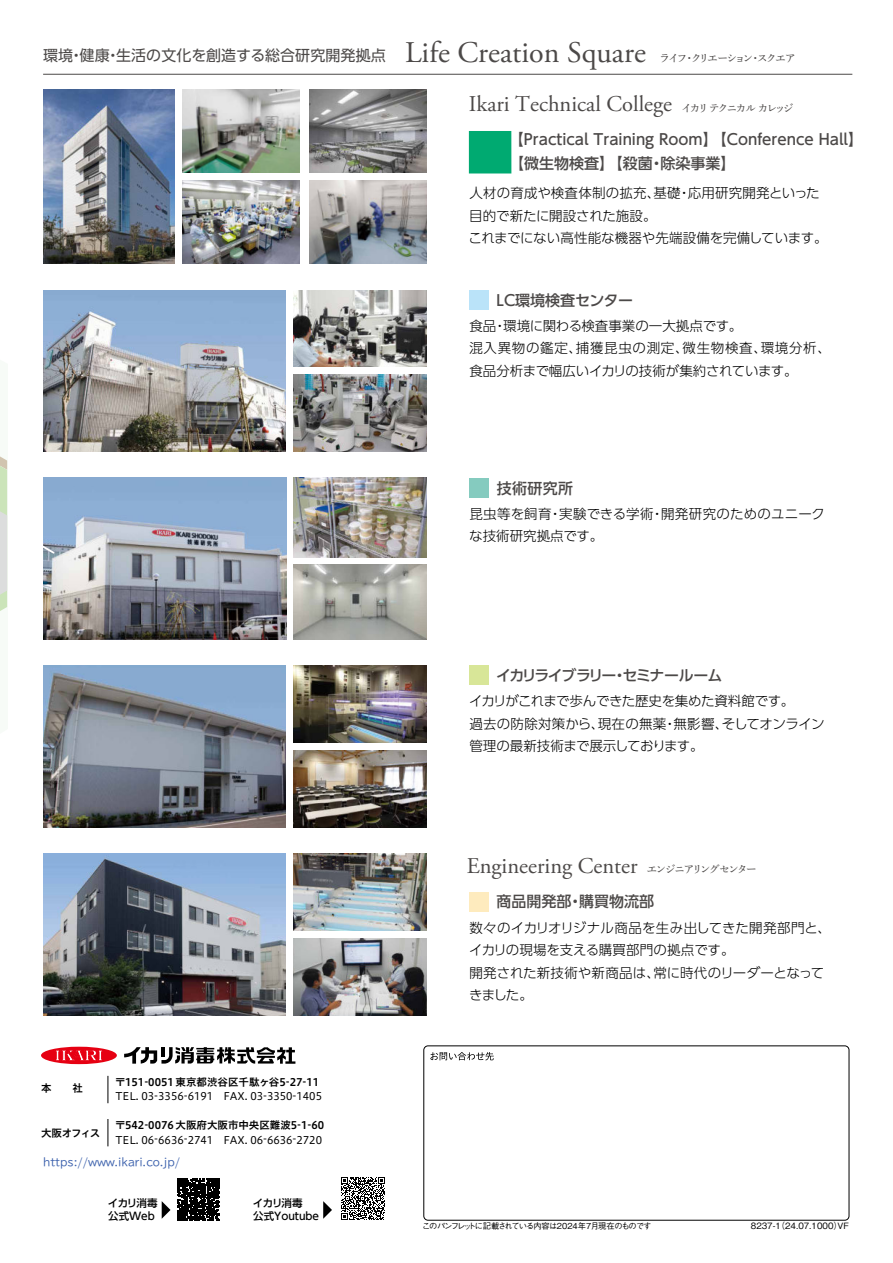
<style>
.page{position:relative;width:893px;height:1263px;background:#fff}
.page>*{position:absolute;margin:0;border:0;box-sizing:border-box;transform-origin:0 0}
.t1{font:22.5px "Adobe Garamond Pro";color:#4c4948}
.t2{font:500 15px "UD Shin Go Pr 6 N";color:#4c4948}
.t3{font:15px "UD Shin Go Pr 6 N";letter-spacing:.01em;color:#4c4948}
.t4{font:500 15px "UD Shin Go Pr 6 N";letter-spacing:-.09em;color:#4c4948}
.t5{font:300 13.5px/22.5px "UD Shin Go Pr 6 N";color:#000}
.t6{font:300 13.5px/22.5px "UD Shin Go Pr 6 N";letter-spacing:-.02em;color:#000}
.t7{font:10.5px "Hiragino UD Sans Std N W4";color:#000}
.t8{font:10.5px "Hiragino UD Sans Std N W6";color:#000}
.t9{font:10.5px "TBUDR Go Std";color:#3d62ad}
.t10{font:500 10.5px/13.5px "UD Shin Go Pr 6 N";color:#000}
.t11{font:10.5px "Shuei Min Pr 6 N M";letter-spacing:-.155em;color:#4c4948}
.t12{font:500 8.7px "Gothic BBB Pr 6";color:#000}
.t13{font:500 8.25px "Gothic BBB Pr 6";letter-spacing:-.105em;color:#000}
.s1{font-family:"Adobe Garamond Pro";font-size:30px}
.s2{font-family:"Shuei Min Pr 6 N M";font-size:10.5px}
</style>
<div class="page">
<svg style="left:124px;top:1047px;width:171px;height:17px"></svg>
<div style="left:41px;top:1047px;width:76px;height:17px;background:#e60012;border-radius:50%"></div>
<svg style="left:56px;top:1050px;width:46px;height:11px"></svg>
<svg style="left:0;top:456px;width:7px;height:155px"></svg>
<div style="left:424px;top:1046px;width:425px;height:174px;border:1px solid #000;border-radius:4px"></div>
<svg style="left:430px;top:1052px;width:64px;height:8px"></svg>
<svg style="left:108px;top:1076px;width:1px;height:27px"></svg>
<svg style="left:108px;top:1119px;width:1px;height:27px"></svg>
<svg style="left:178px;top:1178px;width:42px;height:42px;background:#1e1e1e"></svg>
<svg style="left:341px;top:1177px;width:44px;height:43px"></svg>
<svg style="left:162px;top:1201px;width:9px;height:18px"></svg>
<svg style="left:323px;top:1201px;width:9px;height:18px"></svg>
<img style="left:43px;top:290px;width:242px;height:162px">
<div style="left:469px;top:290px;width:20px;height:19px;background:#bae3f9"></div>
<img style="left:294px;top:290px;width:133px;height:77px">
<img style="left:294px;top:375px;width:133px;height:77px">
<img style="left:43px;top:854px;width:242px;height:161px">
<img style="left:43px;top:478px;width:244px;height:161px">
<div style="left:469px;top:478px;width:20px;height:19px;background:#85cbbf"></div>
<img style="left:43px;top:666px;width:242px;height:161px">
<div style="left:469px;top:666px;width:20px;height:19px;background:#d8e698"></div>
<div style="left:469px;top:892px;width:20px;height:19px;background:#feebbe"></div>
<img style="left:294px;top:666px;width:133px;height:76px">
<img style="left:294px;top:751px;width:133px;height:76px">
<img style="left:294px;top:854px;width:133px;height:76px">
<img style="left:294px;top:938px;width:133px;height:77px">
<img style="left:43px;top:90px;width:131px;height:174px">
<hr style="left:43px;top:74px;width:809px;height:1px;background:#4c4948">
<img style="left:183px;top:90px;width:117px;height:82px">
<img style="left:310px;top:90px;width:117px;height:82px">
<img style="left:183px;top:181px;width:117px;height:83px">
<img style="left:310px;top:181px;width:117px;height:83px">
<div style="left:469px;top:131px;width:42px;height:42px;background:#00aa71"></div>
<svg style="left:43px;top:533px;width:13px;height:22px"></svg>
<img style="left:294px;top:478px;width:133px;height:80px">
<img style="left:294px;top:564px;width:133px;height:75px">
<p class="t3" style="left:43px;top:43px;width:604px">環境・健康・生活の文化を創造する総合研究開発拠点 <span class="s1">Life Creation Square</span></p>
<p class="t11" style="left:659px;top:48px;width:138px">ライフ・クリエーション・スクエア</p>
<h1 class="t1" style="left:469px;top:95px;width:326px">Ikari Technical College <span class="s2">イカリ テクニカル カレッジ</span></h1>
<p class="t2" style="left:509px;top:127px;width:356px">【Practical Training Room】【Conference Hall】</p>
<p class="t2" style="left:509px;top:151px;width:228px">【微生物検査】【殺菌・除染事業】</p>
<p class="t5" style="left:469px;top:181px;width:361px">人材の育成や検査体制の拡充、基礎・応用研究開発といった目的で新たに開設された施設。<br>これまでにない高性能な機器や先端設備を完備しています。</p>
<p class="t2" style="left:497px;top:288px;width:138px">LC環境検査センター</p>
<p class="t5" style="left:469px;top:314px;width:363px">食品・環境に関わる検査事業の一大拠点です。<br>混入異物の鑑定、捕獲昆虫の測定、微生物検査、環境分析、食品分析まで幅広いイカリの技術が集約されています。</p>
<p class="t2" style="left:497px;top:476px;width:78px">技術研究所</p>
<p class="t5" style="left:469px;top:502px;width:357px">昆虫等を飼育・実験できる学術・開発研究のためのユニークな技術研究拠点です。</p>
<p class="t4" style="left:496px;top:663px;width:228px">イカリライブラリー・セミナールーム</p>
<p class="t6" style="left:469px;top:690px;width:357px">イカリがこれまで歩んできた歴史を集めた資料館です。<br>過去の防除対策から、現在の無薬・無影響、そしてオンライン管理の最新技術まで展示しております。</p>
<h1 class="t1" style="left:467px;top:857px;width:292px">Engineering Center <span class="s2">エンジニアリングセンター</span></h1>
<p class="t2" style="left:497px;top:889px;width:159px">商品開発部・購買物流部</p>
<p class="t8" style="left:115px;top:1074px;width:206px">〒151-0051 東京都渋谷区千駄ヶ谷5-27-11</p>
<p class="t7" style="left:115px;top:1088px;width:208px">TEL. 03-3356-6191 FAX. 03-3350-1405</p>
<p class="t8" style="left:115px;top:1117px;width:211px">〒542-0076 大阪府大阪市中央区難波5-1-60</p>
<p class="t7" style="left:115px;top:1131px;width:208px">TEL. 06-6636-2741 FAX. 06-6636-2720</p>
<p class="t9" style="left:43px;top:1153px;width:139px">https://www.ikari.co.jp/</p>
<p class="t10" style="left:108px;top:1195px;width:51px">イカリ消毒公式Web</p>
<p class="t10" style="left:253px;top:1195px;width:68px">イカリ消毒<br>公式Youtube</p>
<p class="t8" style="left:41px;top:1080px;width:43px">本　　社</p>
<p class="t8" style="left:41px;top:1124px;width:61px">大阪オフィス</p>
<p class="t5" style="left:469px;top:916px;width:363px">数々のイカリオリジナル商品を生み出してきた開発部門と、イカリの現場を支える購買部門の拠点です。<br>開発された新技術や新商品は、常に時代のリーダーとなってきました。</p>
<p class="t13" style="left:422px;top:1220px;width:231px">このパンフレットに記載されている内容は2024年7月現在のものです</p>
<p class="t12" style="left:751px;top:1219px;width:100px">8237-1（24.07.1000）VF</p>
</div>
